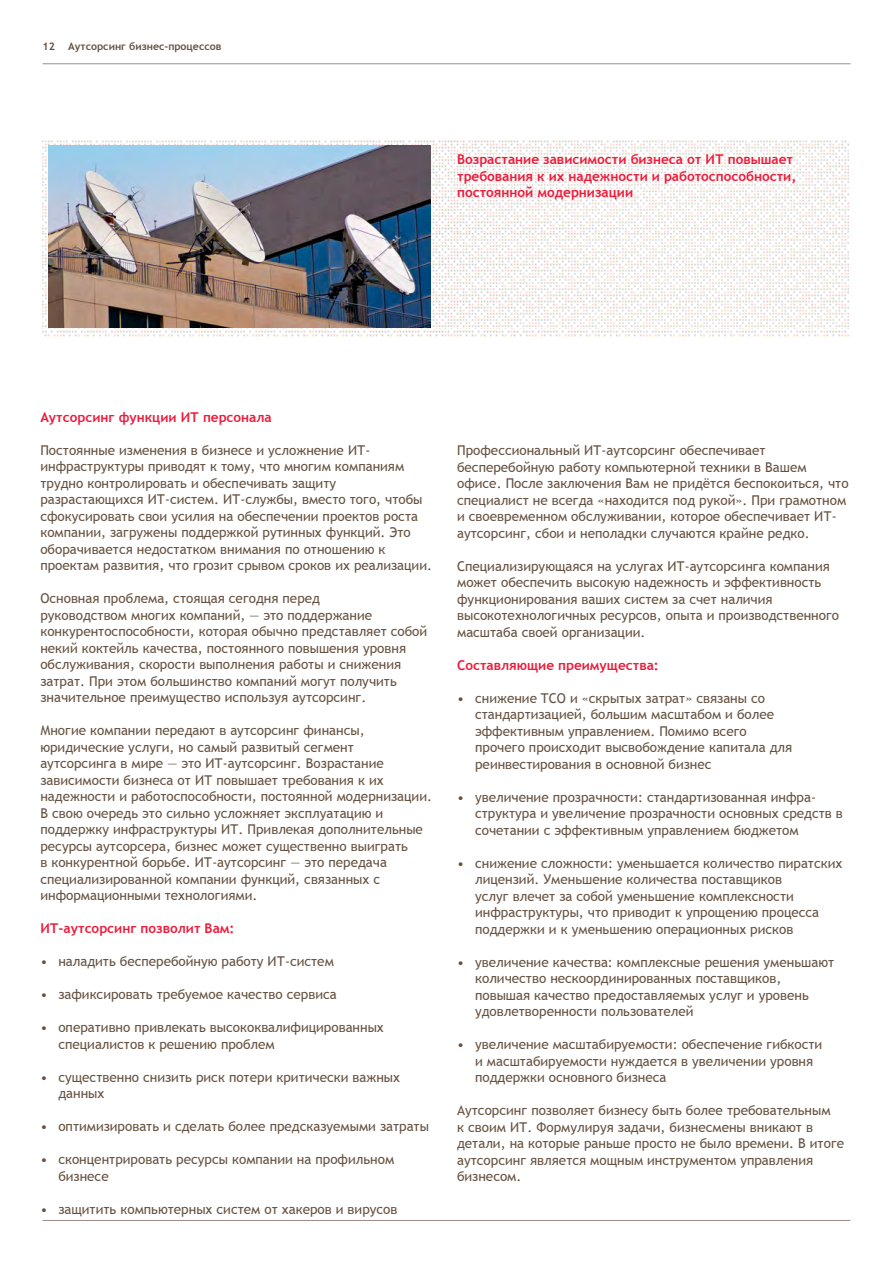
<style>
.page{position:relative;width:893px;height:1263px;background:#fff}
.page>*{position:absolute;margin:0;border:0;box-sizing:border-box;transform-origin:0 0}
.Body_text{font:13.5px/16.5px "Trebuchet MS";color:#655140}
.Body_text-2{font:700 13.5px/16.5px "Trebuchet MS";color:#ed1a3a}
.Running_header{font:700 10.5px "Trebuchet MS";color:#655140}
</style>
<div class="page">
<hr style="left:43px;top:63px;width:807px;height:1px;background:#9d8d85">
<hr style="left:43px;top:1220px;width:807px;height:1px;background:#9d8d85">
<img style="left:43px;top:141px;width:805px;height:196px">
<img style="left:49px;top:146px;width:382px;height:181px">
<p class="Running_header" style="left:43px;top:40px;width:14px">12</p>
<p class="Running_header" style="left:68px;top:40px;width:155px">Аутсорсинг бизнес-процессов</p>
<p class="Body_text-2" style="left:457px;top:151px;width:341px">Возрастание зависимости бизнеса от ИТ повышает требования к их надежности и работоспособности, постоянной модернизации</p>
<p class="Body_text-2" style="left:40px;top:409px;width:233px">Аутсорсинг функции ИТ персонала</p>
<p class="Body_text" style="left:40px;top:442px;width:393px">Постоянные изменения в бизнесе и усложнение ИТ&shy;инфраструктуры приводят к тому, что многим компаниям трудно контролировать и обеспечивать защиту разрастающихся ИТ-систем. ИТ-службы, вместо того, чтобы сфокусировать свои усилия на обеспечении проектов роста компании, загружены поддержкой рутинных функций. Это оборачивается недостатком внимания по отношению к проектам развития, что грозит срывом сроков их реализации.</p>
<p class="Body_text" style="left:40px;top:590px;width:388px">Основная проблема, стоящая сегодня перед<br>руководством многих компаний, — это поддержание конкурентоспособности, которая обычно представляет собой некий коктейль качества, постоянного повышения уровня обслуживания, скорости выполнения работы и снижения затрат. При этом большинство компаний могут получить значительное преимущество используя аутсорсинг.</p>
<p class="Body_text" style="left:40px;top:722px;width:393px">Многие компании передают в аутсорсинг финансы, юридические услуги, но самый развитый сегмент аутсорсинга в мире — это ИТ-аутсорсинг. Возрастание зависимости бизнеса от ИТ повышает требования к их надежности и работоспособности, постоянной модернизации.<br>В свою очередь это сильно усложняет эксплуатацию и поддержку инфраструктуры ИТ. Привлекая дополнительные ресурсы аутсорсера, бизнес может существенно выиграть<br>в конкурентной борьбе. ИТ-аутсорсинг — это передача специализированной компании функций, связанных с информационными технологиями.</p>
<p class="Body_text-2" style="left:40px;top:920px;width:196px">ИТ-аутсорсинг позволит Вам:</p>
<p class="Body_text" style="left:40px;top:953px;width:295px">• наладить бесперебойную работу ИТ-систем</p>
<p class="Body_text" style="left:40px;top:986px;width:298px">• зафиксировать требуемое качество сервиса</p>
<p class="Body_text" style="left:58px;top:1019px;width:327px;text-indent:-18px">• оперативно привлекать высококвалифицированных специалистов к решению проблем</p>
<p class="Body_text" style="left:58px;top:1069px;width:343px;text-indent:-18px">• существенно снизить риск потери критически важных данных</p>
<p class="Body_text" style="left:40px;top:1118px;width:390px">• оптимизировать и сделать более предсказуемыми затраты</p>
<p class="Body_text" style="left:58px;top:1151px;width:337px;text-indent:-18px">• сконцентрировать ресурсы компании на профильном бизнесе</p>
<p class="Body_text" style="left:40px;top:1201px;width:359px">• защитить компьютерных систем от хакеров и вирусов</p>
<p class="Body_text" style="left:457px;top:442px;width:393px">Профессиональный ИТ-аутсорсинг обеспечивает бесперебойную работу компьютерной техники в Вашем офисе. После заключения Вам не придётся беспокоиться, что специалист не всегда «находится под рукой». При грамотном и своевременном обслуживании, которое обеспечивает ИТ&shy;аутсорсинг, сбои и неполадки случаются крайне редко.</p>
<p class="Body_text" style="left:457px;top:558px;width:384px">Специализирующаяся на услугах ИТ-аутсорсинга компания может обеспечить высокую надежность и эффективность функционирования ваших систем за счет наличия высокотехнологичных ресурсов, опыта и производственного масштаба своей организации.</p>
<p class="Body_text-2" style="left:457px;top:657px;width:203px">Составляющие преимущества:</p>
<p class="Body_text" style="left:475px;top:690px;width:319px;text-indent:-18px">• снижение TCO и «скрытых затрат» связаны со стандартизацией, большим масштабом и более эффективным управлением. Помимо всего прочего происходит высвобождение капитала для реинвестирования в основной бизнес</p>
<p class="Body_text" style="left:475px;top:789px;width:369px;text-indent:-18px">• увеличение прозрачности: стандартизованная инфра&shy;структура и увеличение прозрачности основных средств в сочетании с эффективным управлением бюджетом</p>
<p class="Body_text" style="left:475px;top:855px;width:369px;text-indent:-18px">• снижение сложности: уменьшается количество пиратских лицензий. Уменьшение количества поставщиков<br>услуг влечет за собой уменьшение комплексности инфраструктуры, что приводит к упрощению процесса поддержки и к уменьшению операционных рисков</p>
<p class="Body_text" style="left:475px;top:954px;width:361px;text-indent:-18px">• увеличение качества: комплексные решения уменьшают количество нескоординированных поставщиков, повышая качество предоставляемых услуг и уровень удовлетворенности пользователей</p>
<p class="Body_text" style="left:475px;top:1036px;width:349px;text-indent:-18px">• увеличение масштабируемости: обеспечение гибкости и масштабируемости нуждается в увеличении уровня поддержки основного бизнеса</p>
<p class="Body_text" style="left:457px;top:1102px;width:389px">Аутсорсинг позволяет бизнесу быть более требовательным<br>к своим ИТ. Формулируя задачи, бизнесмены вникают в детали, на которые раньше просто не было времени. В итоге аутсорсинг является мощным инструментом управления бизнесом.</p>
</div>
